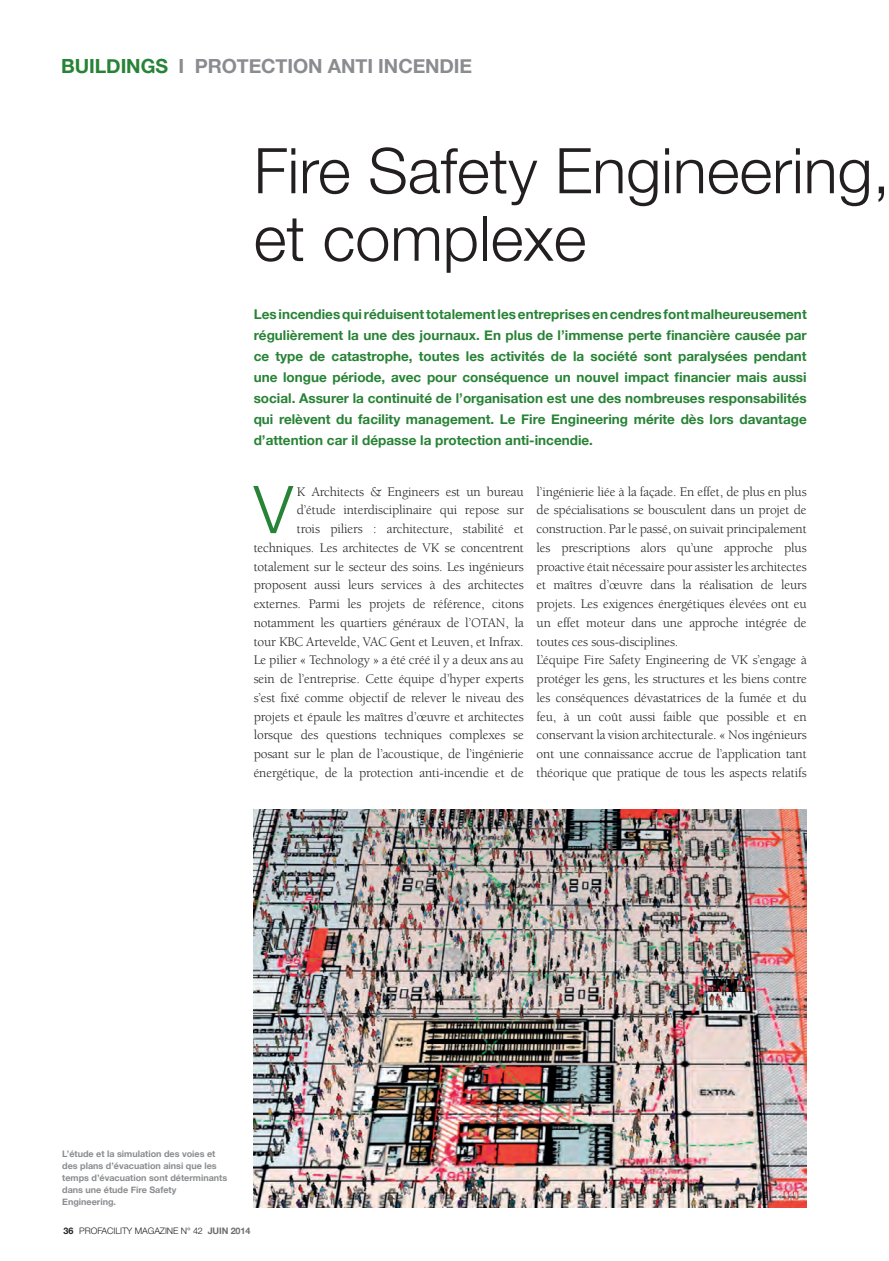
<style>
.page{position:relative;width:889px;height:1261px;background:#fff}
.page>*{position:absolute;margin:0;border:0;box-sizing:border-box;transform-origin:0 0}
.t1{font:300 66px "Helvetica Neue";color:#278335}
.t2{font:300 63px/67.5px "Helvetica Neue";color:#231f20}
.t3{font:700 19.5px "Helvetica Neue";letter-spacing:-.005em;color:#8a8c8f}
.t4{font:13.5px/18.8px "Berkeley LT";letter-spacing:-.01em;color:#231f20;text-align:right}
.t5{font:700 13.5px/21px "Helvetica Neue";color:#278335;text-align:justify}
.t6{font:700 9px/12px "Helvetica Neue";color:#8a8c8f}
.t7{font:300 9px "Helvetica Neue";letter-spacing:-.01em;color:#231f20}
.s1{color:#278335}
.s2{font-weight:700}
.s3{font-weight:700;color:#6c6d70}
</style>
<div class="page">
<img style="left:254px;top:810px;width:552px;height:397px">
<h3 class="t3" style="left:61px;top:50px;width:410px"><span class="s1">Buildings</span> I protection anti incendie</h3>
<h2 class="t2" style="left:254px;top:136px;width:638px">Fire Safety Engineering, et complexe</h2>
<p class="t5" style="left:254px;top:304px;width:554px">Les incendies qui réduisent totalement les entreprises en cendres font malheureusement régulièrement la une des journaux. En plus de l’immense perte financière causée par ce type de catastrophe, toutes les activités de la société sont paralysées pendant une longue période, avec pour conséquence un nouvel impact financier mais aussi social. Assurer la continuité de l’organisation est une des nombreuses responsabilités qui relèvent du facility management. Le Fire Engineering mérite dès lors davantage d’attention car il dépasse la protection anti-incendie.</p>
<h1 class="t1" style="left:254px;top:469px;width:41px">V</h1>
<p class="t4" style="left:254px;top:482px;width:272px">K Architects &amp; Engineers est un bureau<br>d’étude interdisciplinaire qui repose sur<br>trois piliers : architecture, stabilité et techniques. Les architectes de VK se concentrent totalement sur le secteur des soins. Les ingénieurs proposent aussi leurs services à des architectes externes. Parmi les projets de référence, citons notamment les quartiers généraux de l’OTAN, la tour KBC Artevelde, VAC Gent et Leuven, et Infrax.<br>Le pilier « Technology » a été créé il y a deux ans au sein de l’entreprise. Cette équipe d’hyper experts s’est fixé comme objectif de relever le niveau des projets et épaule les maîtres d’œuvre et architectes lorsque des questions techniques complexes se posant sur le plan de l’acoustique, de l’ingénierie énergétique, de la protection anti-incendie et de</p>
<p class="t4" style="left:536px;top:482px;width:272px;text-align:left">l’ingénierie liée à la façade. En effet, de plus en plus de spécialisations se bousculent dans un projet de construction. Par le passé, on suivait principalement les prescriptions alors qu’une approche plus proactive était nécessaire pour assister les architectes et maîtres d’œuvre dans la réalisation de leurs projets. Les exigences énergétiques élevées ont eu un effet moteur dans une approche intégrée de toutes ces sous-disciplines.<br>L’équipe Fire Safety Engineering de VK s’engage à protéger les gens, les structures et les biens contre les conséquences dévastatrices de la fumée et du feu, à un coût aussi faible que possible et en conservant la vision architecturale. « Nos ingénieurs ont une connaissance accrue de l’application tant théorique que pratique de tous les aspects relatifs</p>
<p class="t6" style="left:62px;top:1148px;width:166px">L’étude et la simulation des voies et des plans d’évacuation ainsi que les temps d’évacuation sont déterminants dans une étude Fire Safety<br>Engineering.</p>
<p class="t7" style="left:63px;top:1225px;width:188px"><span class="s2">36</span> PROFACILITY MAGAZINE N° 42 <span class="s3">juin 2014</span></p>
</div>
